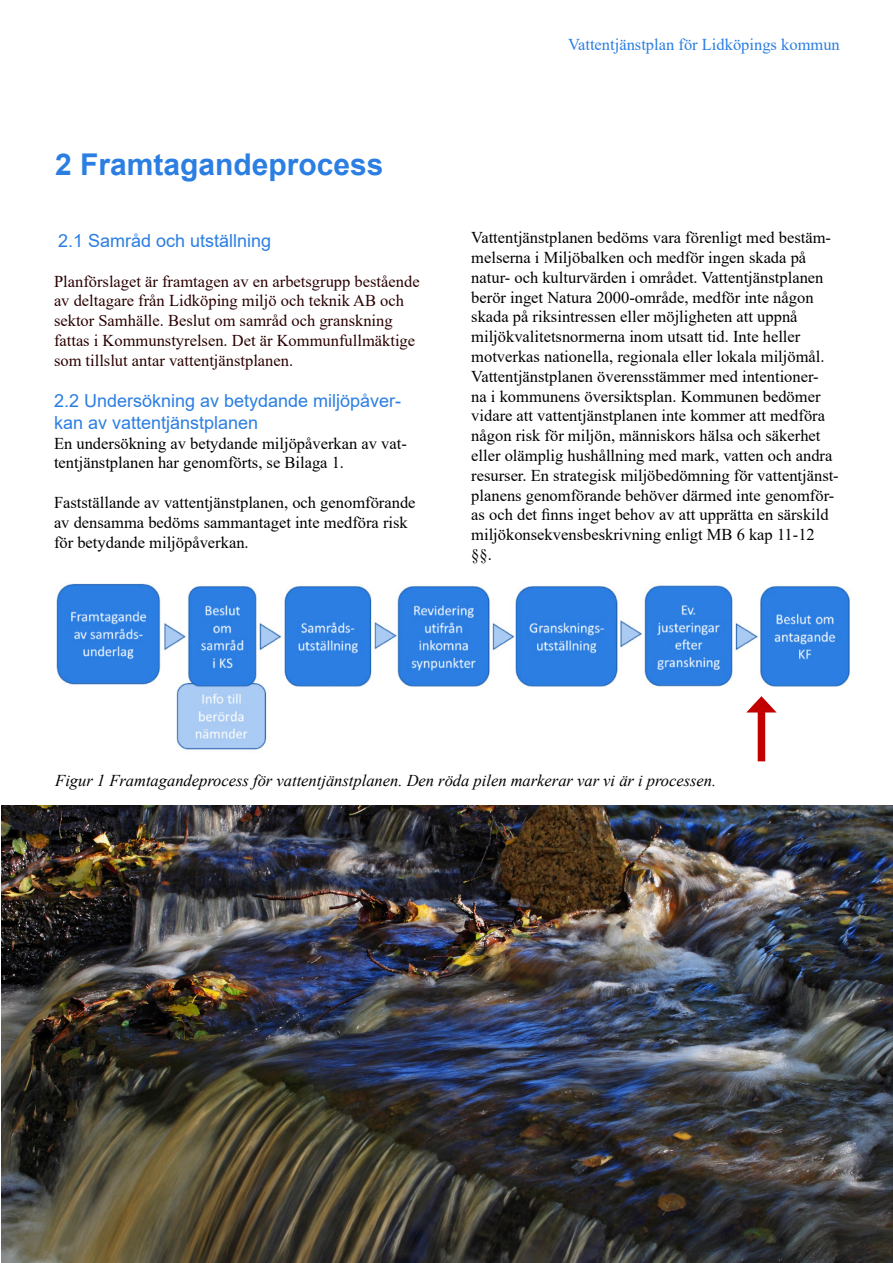
<style>
.page{position:relative;width:893px;height:1263px;background:#fff}
.page>*{position:absolute;margin:0;border:0;box-sizing:border-box;transform-origin:0 0}
.t1{font:700 30px "Arial";color:#2b7ee2}
.t2{font:18px/21.6px "Arial";color:#2b7ee2}
.t3{font:16.5px/19.8px "Times New Roman";color:#000}
.t4{font:16.5px/19.8px "Times New Roman";color:#2b0000}
.t5{font:italic 16.5px "Times New Roman";color:#000}
.t6{font:16.5px "Times New Roman";color:#2b7ee2}
</style>
<div class="page">
<img style="left:56px;top:583px;width:794px;height:179px">
<img style="left:1px;top:805px;width:892px;height:458px">
<div style="left:293px;top:689px;width:71px;height:80px;background:#fff"></div>
<div style="left:758px;top:706px;width:7px;height:55px;background:#c20000"></div>
<svg style="left:746px;top:696px;width:31px;height:16px"></svg>
<p class="t1" style="left:55px;top:143px;width:330px">2 Framtagandeprocess</p>
<p class="t2" style="left:58px;top:230px;width:215px">2.1 Samråd och utställning</p>
<p class="t4" style="left:54px;top:271px;width:367px">Planförslaget är framtagen av en arbetsgrupp bestående av deltagare från Lidköping miljö och teknik AB och sektor Samhälle. Beslut om samråd och granskning fattas i Kommunstyrelsen. Det är Kommunfullmäktige som tillslut antar vattentjänstplanen.</p>
<p class="t2" style="left:54px;top:390px;width:349px">2.2 Undersökning av betydande miljöpåver&shy;kan av vattentjänstplanen</p>
<p class="t3" style="left:54px;top:433px;width:354px">En undersökning av betydande miljöpåverkan av vat&shy;tentjänstplanen har genomförts, se Bilaga 1.</p>
<p class="t3" style="left:54px;top:492px;width:363px">Fastställande av vattentjänstplanen, och genomförande av densamma bedöms sammantaget inte medföra risk för betydande miljöpåverkan.</p>
<p class="t6" style="left:568px;top:32px;width:273px">Vattentjänstplan för Lidköpings kommun</p>
<p class="t3" style="left:471px;top:227px;width:369px">Vattentjänstplanen bedöms vara förenligt med bestäm&shy;melserna i Miljöbalken och medför ingen skada på natur- och kulturvärden i området. Vattentjänstplanen berör inget Natura 2000-område, medför inte någon skada på riksintressen eller möjligheten att uppnå miljökvalitetsnormerna inom utsatt tid. Inte heller motverkas nationella, regionala eller lokala miljömål.<br>Vattentjänstplanen överensstämmer med intentioner-<br>na i kommunens översiktsplan. Kommunen bedömer vidare att vattentjänstplanen inte kommer att medföra någon risk för miljön, människors hälsa och säkerhet eller olämplig hushållning med mark, vatten och andra resurser. En strategisk miljöbedömning för vattentjänst&shy;planens genomförande behöver därmed inte genomför&shy;as och det finns inget behov av att upprätta en särskild miljökonsekvensbeskrivning enligt MB 6 kap 11-12 §§.</p>
<p class="t5" style="left:55px;top:769px;width:662px">Figur 1 Framtagandeprocess för vattentjänstplanen. Den röda pilen markerar var vi är i processen.</p>
</div>
